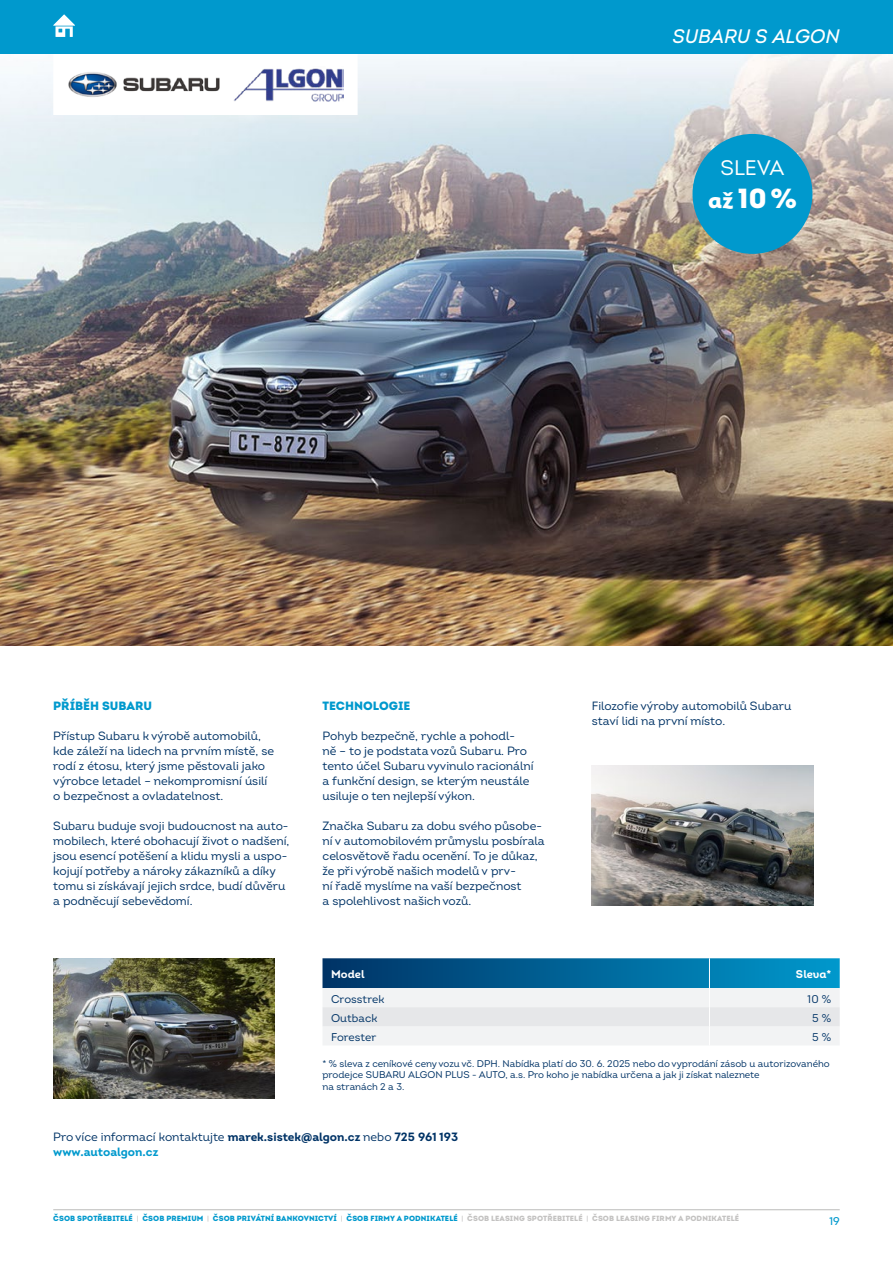
<style>
.page{position:relative;width:893px;height:1263px;background:#fff}
.page>*{position:absolute;margin:0;border:0;box-sizing:border-box;transform-origin:0 0}
.t1{font:27.6px "Intro Black Alt";color:#fff}
.t2{font:21px "Intro";letter-spacing:-.005em;color:#fff}
.t3{font:italic 500 19.5px "Intro";letter-spacing:-.005em;color:#fff}
.t4{font:12px/15px "Intro";color:#036}
.t5{font:12px "Intro Black Alt";color:#0099cd}
.t6{font:11.25px "Intro";letter-spacing:.005em;color:#036}
.t7{font:11.25px "Intro Bold Alt";letter-spacing:.005em;color:#fff}
.t8{font:500 11.25px "Intro";color:#0099cd}
.t9{font:9.75px/11.7px "Intro";color:#036}
.t10{font:7.5px "Intro Black Alt";letter-spacing:.01em;color:#0099cd}
.s1{font-size:22.35px}
.s2{font-weight:700}
.s3{font-weight:700;color:#0099cd}
.s4{font-family:"Intro";font-weight:500;color:#c3c2c1}
.s5{color:#c3c2c1}
</style>
<div class="page">
<img style="left:0;top:53px;width:893px;height:593px">
<svg style="left:46px;top:53px;width:319px;height:70px"></svg>
<hr style="left:53px;top:1209px;width:787px;height:1px;background:#c3c2c1">
<div style="left:0;top:0;width:893px;height:53px;background:#0099cd"></div>
<svg style="left:53px;top:14px;width:22px;height:23px"></svg>
<img style="left:233px;top:66px;width:111px;height:35px">
<div style="left:692px;top:134px;width:120px;height:120px;background:#0099cd;border-radius:50%"></div>
<svg style="left:322px;top:958px;width:518px;height:87px"></svg>
<img style="left:53px;top:958px;width:222px;height:140px">
<img style="left:592px;top:765px;width:221px;height:140px">
<h3 class="t3" style="left:673px;top:24px;width:169px">SUBARU S ALGON</h3>
<h2 class="t2" style="left:720px;top:155px;width:66px">SLEVA</h2>
<h1 class="t1" style="left:708px;top:181px;width:90px"><span class="s1">až</span> 10%</h1>
<p class="t5" style="left:53px;top:698px;width:100px">PŘÍBĚH SUBARU</p>
<p class="t4" style="left:53px;top:729px;width:222px">Přístup Subaru k výrobě automobilů, kde záleží na lidech na prvním místě, se rodí z étosu, který jsme pěstovali jako výrobce letadel – nekompromisní úsilí o bezpečnost a ovladatelnost.</p>
<p class="t4" style="left:53px;top:819px;width:238px">Subaru buduje svoji budoucnost na auto&shy;mobilech, které obohacují život o nadšení, jsou esencí potěšení a klidu mysli a uspo&shy;kojují potřeby a nároky zákazníků a díky tomu si získávají jejich srdce, budí důvěru a podněcují sebevědomí.</p>
<p class="t5" style="left:322px;top:698px;width:89px">TECHNOLOGIE</p>
<p class="t4" style="left:322px;top:729px;width:213px">Pohyb bezpečně, rychle a pohodl-<br>ně – to je podstata vozů Subaru. Pro tento účel Subaru vyvinulo racionální a funkční design, se kterým neustále usiluje o ten nejlepší výkon.</p>
<p class="t4" style="left:322px;top:819px;width:224px">Značka Subaru za dobu svého působe&shy;ní v automobilovém průmyslu posbírala celosvětově řadu ocenění. To je důkaz, že při výrobě našich modelů v prv-<br>ní řadě myslíme na vaší bezpečnost<br>a spolehlivost našich vozů.</p>
<p class="t4" style="left:592px;top:699px;width:201px">Filozofie výroby automobilů Subaru staví lidi na první místo.</p>
<p class="t7" style="left:331px;top:967px;width:35px">Model</p>
<p class="t7" style="left:796px;top:967px;width:37px">Sleva*</p>
<p class="t6" style="left:331px;top:992px;width:55px">Crosstrek</p>
<p class="t6" style="left:808px;top:992px;width:25px">10 %</p>
<p class="t6" style="left:331px;top:1011px;width:48px">Outback</p>
<p class="t6" style="left:812px;top:1011px;width:21px">5 %</p>
<p class="t6" style="left:331px;top:1030px;width:47px">Forester</p>
<p class="t6" style="left:812px;top:1030px;width:21px">5 %</p>
<p class="t9" style="left:322px;top:1057px;width:509px">* % sleva z ceníkové ceny vozu vč. DPH. Nabídka platí do 30. 6. 2025 nebo do vyprodání zásob u autorizovaného prodejce SUBARU ALGON PLUS - AUTO, a.s. Pro koho je nabídka určena a jak ji získat naleznete<br>na stranách 2 a 3.</p>
<p class="t4" style="left:53px;top:1130px;width:406px">Pro více informací kontaktujte <span class="s2">marek.sistek@algon.cz</span> nebo <span class="s2">725 961 193 </span><span class="s3">www.autoalgon.cz</span></p>
<p class="t10" style="left:53px;top:1213px;width:687px">ČSOB SPOTŘEBITELÉ <span class="s4">|</span> ČSOB PREMIUM <span class="s4">|</span> ČSOB PRIVÁTNÍ BANKOVNICTVÍ <span class="s4">|</span> ČSOB FIRMY A PODNIKATELÉ <span class="s4">|</span> <span class="s5">ČSOB LEASING SPOTŘEBITELÉ</span> <span class="s4">|</span> <span class="s5">ČSOB LEASING FIRMY A PODNIKATELÉ</span></p>
<p class="t8" style="left:829px;top:1214px;width:12px">19</p>
</div>
